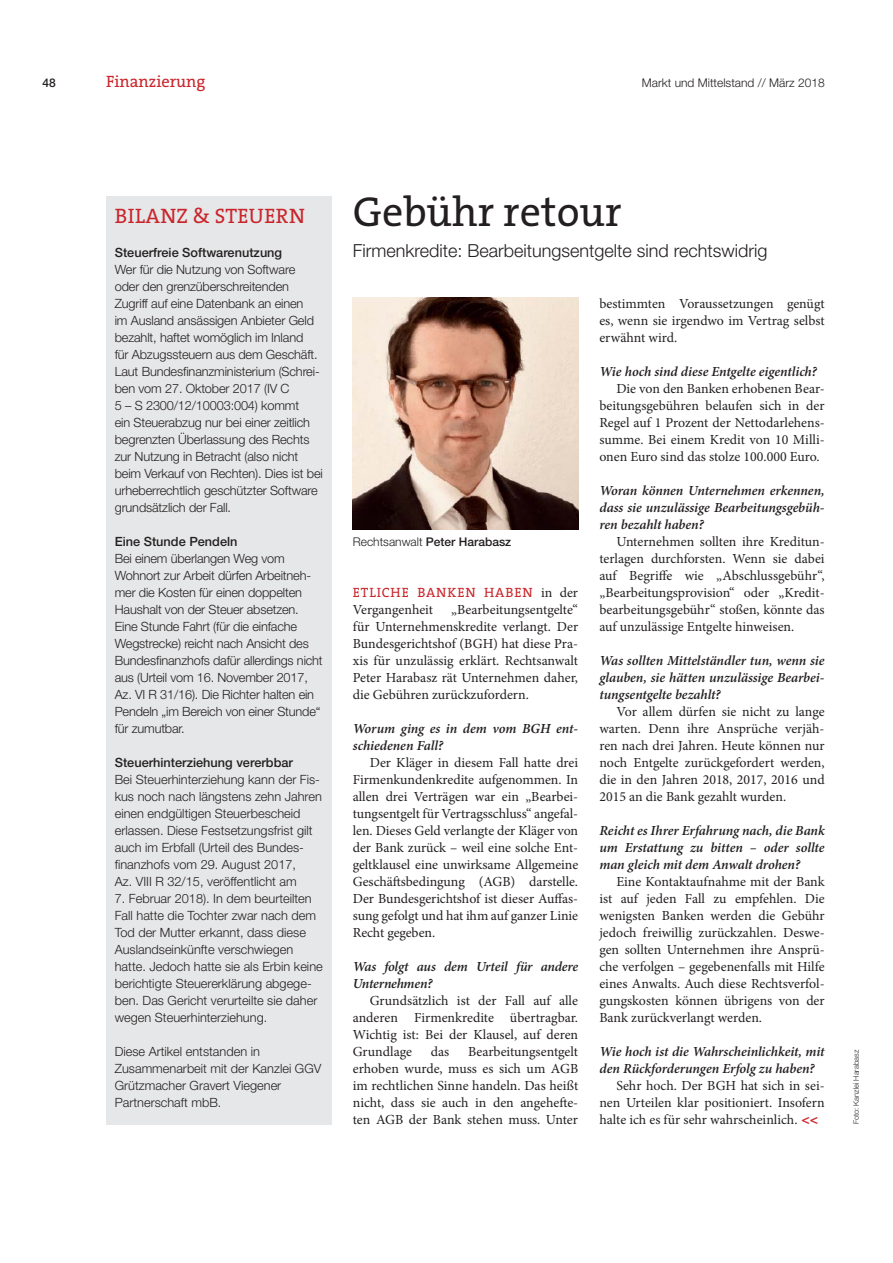
<style>
.page{position:relative;width:893px;height:1263px;background:#fff}
.page>*{position:absolute;margin:0;border:0;box-sizing:border-box;transform-origin:0 0}
.t1{font:42px "The Serif B W5 Plain";color:#231f20}
.t2{font:21px "The Serif B W5 Plain";letter-spacing:.015em;color:#c9252b}
.t3{font:300 18px "Helvetica Neue LT Std";color:#231f20}
.t4{font:16.5px "The Serif B W5 Plain";color:#c9252b}
.t5{font:13.8px/17px "Minion Pro";color:#231f20;text-align:justify}
.t6{font:italic 600 13.8px/17px "Minion Pro";letter-spacing:-.005em;color:#231f20}
.t7{font:13.5px "The Serif B W5 Plain";letter-spacing:.065em;color:#c9252b}
.t8{font:300 12.75px/17px "Helvetica Neue LT Std";letter-spacing:-.01em;color:#231f20}
.t9{font:500 12.75px "Helvetica Neue LT Std";color:#231f20}
.t10{font:300 12px "Helvetica Neue LT Std";color:#231f20}
.t11{font:500 12px "Helvetica Neue LT Std";color:#231f20}
.t12{font:300 7.5px "Helvetica Neue LT Std";color:#231f20}
.s1{font-family:"Helvetica Neue LT Std";font-weight:500;color:#c9252b}
.s2{font-weight:300}
.s3{font-family:"Minion Pro";font-size:13.8px;color:#231f20}
</style>
<div class="page">
<div style="left:106px;top:196px;width:226px;height:928px;background:#e6e7e8"></div>
<img style="left:353px;top:298px;width:225px;height:231px">
<p class="t4" style="left:106px;top:71px;width:101px">Finanzierung</p>
<p class="t11" style="left:43px;top:76px;width:15px">48</p>
<p class="t10" style="left:642px;top:76px;width:184px">Markt und Mittelstand // März 2018</p>
<h1 class="t1" style="left:353px;top:185px;width:270px">Gebühr retour</h1>
<h3 class="t3" style="left:353px;top:240px;width:416px">Firmenkredite: Bearbeitungsentgelte sind rechtswidrig</h3>
<h2 class="t2" style="left:115px;top:203px;width:191px">BILANZ &amp; STEUERN</h2>
<p class="t9" style="left:115px;top:245px;width:169px">Steuerfreie Softwarenutzung</p>
<p class="t8" style="left:115px;top:261px;width:210px">Wer für die Nutzung von Software oder den grenzüberschreitenden Zugriff auf eine Datenbank an einen<br>im Ausland ansässigen Anbieter Geld bezahlt, haftet womöglich im Inland<br>für Abzugssteuern aus dem Geschäft.<br>Laut Bundesfinanzministerium (Schrei&shy;ben vom 27. Oktober 2017 (IV C<br>5 – S 2300/12/10003:004) kommt<br>ein Steuerabzug nur bei einer zeitlich begrenzten Überlassung des Rechts zur Nutzung in Betracht (also nicht beim Verkauf von Rechten). Dies ist bei urheberrechtlich geschützter Software grundsätzlich der Fall.</p>
<p class="t9" style="left:115px;top:534px;width:124px">Eine Stunde Pendeln</p>
<p class="t8" style="left:115px;top:550px;width:209px">Bei einem überlangen Weg vom Wohnort zur Arbeit dürfen Arbeitneh&shy;mer die Kosten für einen doppelten Haushalt von der Steuer absetzen.<br>Eine Stunde Fahrt (für die einfache Wegstrecke) reicht nach Ansicht des Bundesfinanzhofs dafür allerdings nicht aus (Urteil vom 16. November 2017, Az. VI R 31/16). Die Richter halten ein Pendeln „im Bereich von einer Stunde“ für zumutbar.</p>
<p class="t9" style="left:115px;top:755px;width:180px">Steuerhinterziehung vererbbar</p>
<p class="t8" style="left:115px;top:771px;width:209px">Bei Steuerhinterziehung kann der Fis&shy;kus noch nach längstens zehn Jahren einen endgültigen Steuerbescheid erlassen. Diese Festsetzungsfrist gilt auch im Erbfall (Urteil des Bundes&shy;finanzhofs vom 29. August 2017,<br>Az. VIII R 32/15, veröffentlicht am</p>
<p class="t8" style="left:115px;top:890px;width:209px">7. Februar 2018). In dem beurteilten Fall hatte die Tochter zwar nach dem Tod der Mutter erkannt, dass diese Auslandseinkünfte verschwiegen hatte. Jedoch hatte sie als Erbin keine berichtigte Steuererklärung abgege&shy;ben. Das Gericht verurteilte sie daher wegen Steuerhinterziehung.</p>
<p class="t8" style="left:115px;top:1043px;width:208px">Diese Artikel entstanden in<br>Zusammenarbeit mit der Kanzlei GGV<br>Grützmacher Gravert Viegener<br>Partnerschaft mbB.</p>
<p class="t12" style="left:851px;top:1124px;width:76px;rotate:-90deg">Foto: Kanzlei Harabasz</p>
<p class="t5" style="left:599px;top:296px;width:227px">bestimmten Voraussetzungen genügt es, wenn sie irgendwo im Vertrag selbst erwähnt wird.</p>
<p class="t6" style="left:599px;top:363px;width:219px">Wie hoch sind diese Entgelte eigentlich?</p>
<p class="t5" style="left:599px;top:381px;width:227px;text-indent:17px">Die von den Banken erhobenen Bear&shy;beitungsgebühren belaufen sich in der Regel auf 1 Prozent der Nettodarlehens&shy;summe. Bei einem Kredit von 10 Milli&shy;onen Euro sind das stolze 100.000 Euro.</p>
<p class="t6" style="left:599px;top:482px;width:227px;text-align:justify">Woran können Unternehmen erkennen, dass sie unzulässige Bearbeitungsgebüh&shy;ren bezahlt haben?</p>
<p class="t5" style="left:599px;top:534px;width:227px;text-indent:17px">Unternehmen sollten ihre Kreditun&shy;terlagen durchforsten. Wenn sie dabei auf Begriffe wie „Abschlussgebühr“, „Bearbeitungsprovision“ oder „Kredit&shy;bearbeitungsgebühr“ stoßen, könnte das auf unzulässige Entgelte hinweisen.</p>
<p class="t6" style="left:599px;top:652px;width:227px;text-align:justify">Was sollten Mittelständler tun, wenn sie glauben, sie hätten unzulässige Bearbei&shy;tungsentgelte bezahlt?</p>
<p class="t5" style="left:599px;top:704px;width:227px;text-indent:17px">Vor allem dürfen sie nicht zu lange warten. Denn ihre Ansprüche verjäh&shy;ren nach drei Jahren. Heute können nur noch Entgelte zurückgefordert werden, die in den Jahren 2018, 2017, 2016 und 2015 an die Bank gezahlt wurden.</p>
<p class="t6" style="left:599px;top:822px;width:227px;text-align:justify">Reicht es Ihrer Erfahrung nach, die Bank um Erstattung zu bitten – oder sollte man gleich mit dem Anwalt drohen?</p>
<p class="t5" style="left:599px;top:874px;width:227px;text-indent:17px">Eine Kontaktaufnahme mit der Bank ist auf jeden Fall zu empfehlen. Die wenigsten Banken werden die Gebühr jedoch freiwillig zurückzahlen. Deswe&shy;gen sollten Unternehmen ihre Ansprü&shy;che verfolgen – gegebenenfalls mit Hilfe eines Anwalts. Auch diese Rechtsverfol&shy;gungskosten können übrigens von der Bank zurückverlangt werden.</p>
<p class="t6" style="left:599px;top:1043px;width:227px">Wie hoch ist die Wahrscheinlichkeit, mit den Rückforderungen Erfolg zu haben?</p>
<p class="t5" style="left:599px;top:1078px;width:227px;text-indent:17px">Sehr hoch. Der BGH hat sich in sei&shy;nen Urteilen klar positioniert. Insofern halte ich es für sehr wahrscheinlich. <span class="s1">&lt;&lt;</span></p>
<p class="t11" style="left:353px;top:535px;width:160px"><span class="s2">Rechtsanwalt</span> Peter Harabasz</p>
<p class="t7" style="left:353px;top:584px;width:227px">ETLICHE BANKEN HABEN <span class="s3">in der</span></p>
<p class="t5" style="left:353px;top:602px;width:82px">Vergangenheit</p>
<p class="t5" style="left:353px;top:602px;width:227px;text-indent:98px">„Bearbeitungsentgelte“ für Unternehmenskredite verlangt. Der Bundesgerichtshof (BGH) hat diese Pra&shy;xis für unzulässig erklärt. Rechtsanwalt Peter Harabasz rät Unternehmen daher, die Gebühren zurückzufordern.</p>
<p class="t6" style="left:353px;top:720px;width:227px">Worum ging es in dem vom BGH ent&shy;schiedenen Fall?</p>
<p class="t5" style="left:353px;top:755px;width:227px;text-indent:17px">Der Kläger in diesem Fall hatte drei Firmenkundenkredite aufgenommen. In allen drei Verträgen war ein „Bearbei&shy;tungsentgelt für Vertragsschluss“ angefal&shy;len. Dieses Geld verlangte der Kläger von der Bank zurück – weil eine solche Ent&shy;geltklausel eine unwirksame Allgemeine Geschäftsbedingung (AGB) darstelle.<br>Der Bundesgerichtshof ist dieser Auffas&shy;sung gefolgt und hat ihm auf ganzer Linie Recht gegeben.</p>
<p class="t6" style="left:353px;top:958px;width:227px">Was folgt aus dem Urteil für andere<br>Unternehmen?</p>
<p class="t5" style="left:353px;top:993px;width:227px;text-indent:17px">Grundsätzlich ist der Fall auf alle anderen Firmenkredite übertragbar.<br>Wichtig ist: Bei der Klausel, auf deren Grundlage</p>
<p class="t5" style="left:353px;top:1044px;width:227px;text-indent:115px">Bearbeitungsentgelt erhoben wurde, muss es sich um AGB im rechtlichen Sinne handeln. Das heißt nicht, dass sie auch in den angehefte&shy;ten AGB der Bank stehen muss. Unter</p>
<p class="t5" style="left:431px;top:1044px;width:20px">das</p>
</div>
